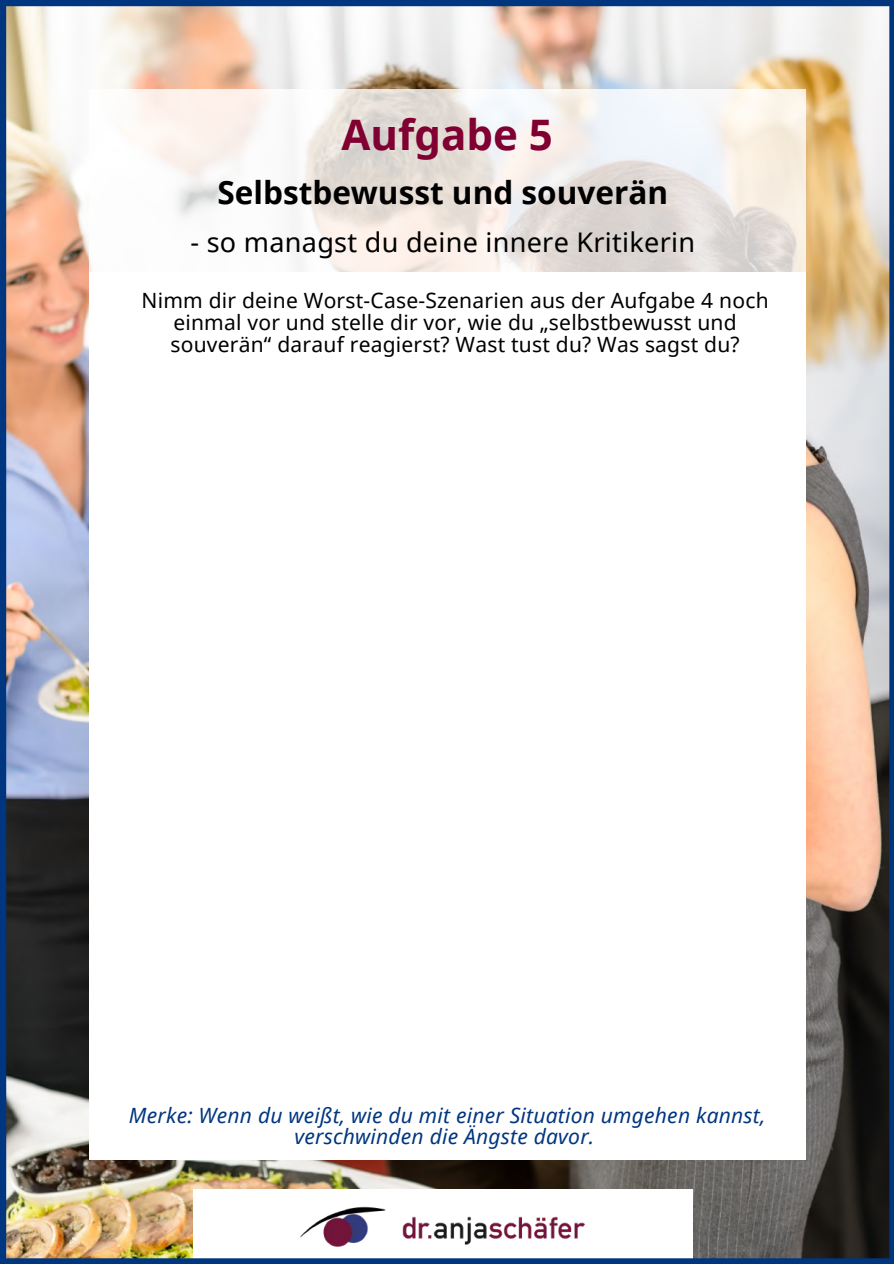
<style>
.page{position:relative;width:894px;height:1264px;background:#fff}
.page>*{position:absolute;margin:0;border:0;box-sizing:border-box;transform-origin:0 0}
.t1{font:700 42px "Noto Sans";color:#800032}
.t2{font:700 31.5px "Noto Sans";color:#000}
.t3{font:27px "Noto Sans";letter-spacing:.01em;color:#000}
.t4{font:21px/21.8px "Noto Sans";letter-spacing:.01em;color:#000;text-align:center}
.t5{font:italic 21px/21.5px "Noto Sans";letter-spacing:.01em;color:#00367f;text-align:center}
</style>
<div class="page">
<img style="left:0;top:0;width:893px;height:1263px">
<img style="left:298px;top:1202px;width:288px;height:48px">
<div style="left:89px;top:272px;width:717px;height:887px;background:#fff"></div>
<h1 class="t1" style="left:341px;top:105px;width:213px">Aufgabe 5</h1>
<h2 class="t2" style="left:217px;top:170px;width:452px">Selbstbewusst und souverän</h2>
<p class="t3" style="left:190px;top:223px;width:506px">- so managst du deine innere Kritikerin</p>
<p class="t4" style="left:141px;top:289px;width:628px">Nimm dir deine Worst-Case-Szenarien aus der Aufgabe 4 noch einmal vor und stelle dir vor, wie du „selbstbewusst und souverän“ darauf reagierst? Wast tust du? Was sagst du?</p>
<p class="t5" style="left:129px;top:1103px;width:638px">Merke: Wenn du weißt, wie du mit einer Situation umgehen kannst, verschwinden die Ängste davor.</p>
</div>
